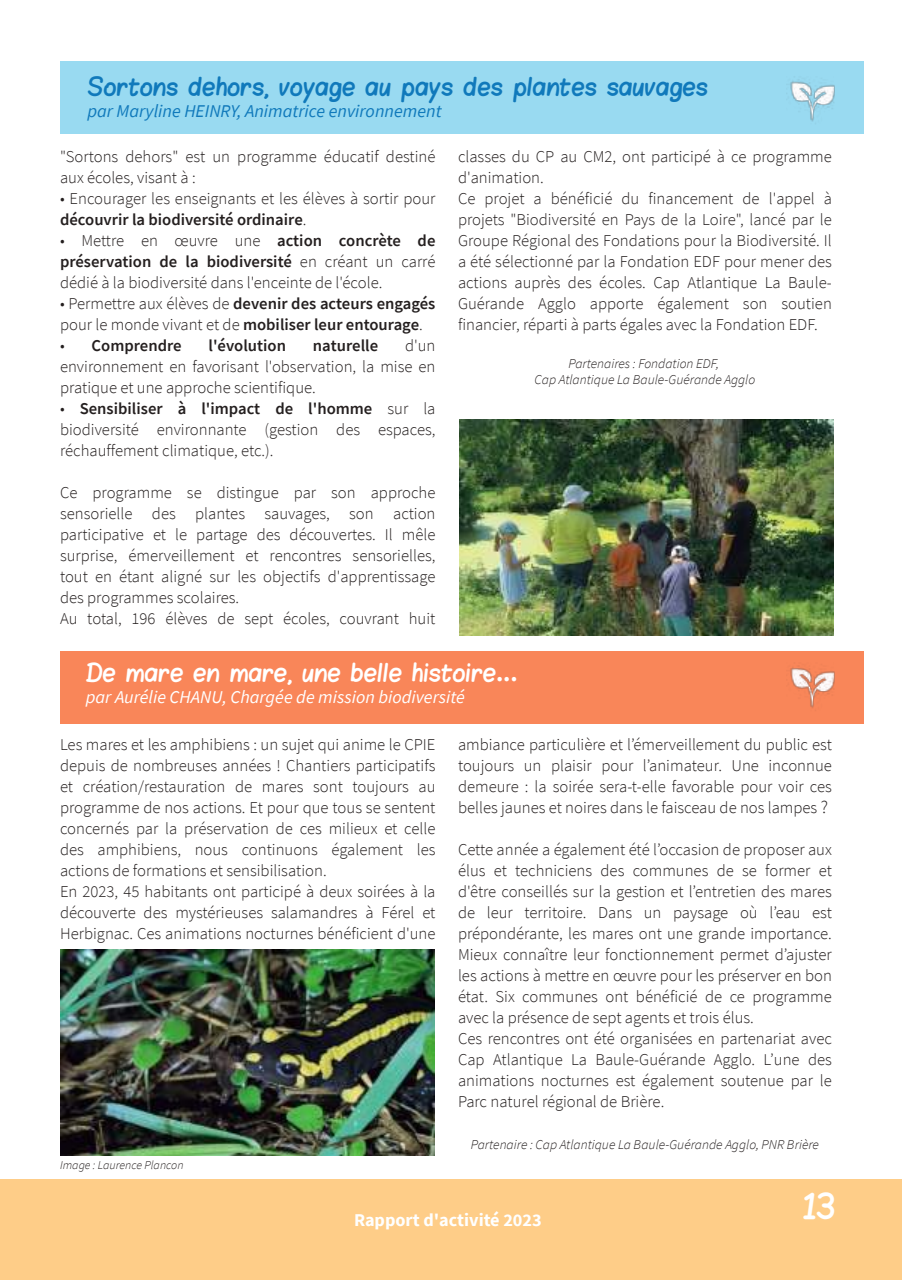
<style>
.page{position:relative;width:902px;height:1280px;background:#fff}
.page>*{position:absolute;margin:0;border:0;box-sizing:border-box;transform-origin:0 0}
.t1{font:27px "Blokletters Viltstift";color:#fff}
.t2{font:19.5px "Blokletters Viltstift";color:#1079bb}
.t3{font:19.5px "Blokletters Viltstift";color:#fff}
.t4{font:italic 18px "Source Sans Pro";color:#fff}
.t5{font:italic 18px "Source Sans Pro";color:#1079bb}
.t6{font:700 18px "Source Sans Pro";color:#fff}
.t7{font:300 16.5px/21px "Source Sans Pro";color:#241f1f}
.t8{font:600 16.5px/21px "Source Sans Pro";color:#241f1f}
.t9{font:italic 300 13.5px/16.5px "Source Sans Pro";color:#241f1f;text-align:center}
.t10{font:italic 300 12px "Source Sans Pro";color:#241f1f}
.s1{font-weight:600}
.s2{font-weight:300}
.s3{font-family:"Source Sans Pro";font-weight:700;font-size:24px}
.s4{font-size:18px}
</style>
<div class="page">
<div style="left:0;top:1179px;width:901px;height:101px;background:#fecd88"></div>
<div style="left:60px;top:651px;width:802px;height:72px;background:#f98659"></div>
<div style="left:60px;top:61px;width:803px;height:72px;background:#99daf1"></div>
<img style="left:459px;top:419px;width:374px;height:216px">
<img style="left:60px;top:949px;width:374px;height:206px">
<img style="left:786px;top:79px;width:52px;height:55px">
<img style="left:786px;top:665px;width:52px;height:59px">
<p class="t2" style="left:87px;top:76px;width:622px">Sortons dehors, voyage au pays des plantes sauvages</p>
<p class="t5" style="left:87px;top:100px;width:355px">par Maryline HEINRY, Animatrice environnement</p>
<p class="t7" style="left:60px;top:146px;width:377px">"Sortons dehors" est un programme éducatif destiné aux écoles, visant à :</p>
<p class="t7" style="left:60px;top:188px;width:377px">• Encourager les enseignants et les élèves à sortir pour <span class="s1">découvrir la biodiversité ordinaire</span>.</p>
<p class="t7" style="left:60px;top:230px;width:377px;text-align:justify">• Mettre en œuvre une <span class="s1">action concrète de préservation de la biodiversité</span> en créant un carré dédié à la biodiversité dans l'enceinte de l'école.</p>
<p class="t8" style="left:60px;top:293px;width:377px"><span class="s2">• Permettre aux élèves de</span> devenir des acteurs engagés <span class="s2">pour le monde vivant et de</span> mobiliser leur entourage<span class="s2">.</span></p>
<p class="t8" style="left:60px;top:335px;width:123px"><span class="s2">•</span> Comprendre</p>
<p class="t8" style="left:208px;top:335px;width:79px">l'évolution</p>
<p class="t8" style="left:313px;top:335px;width:67px">naturelle</p>
<p class="t7" style="left:60px;top:335px;width:377px;text-align:justify;text-indent:345px">d'un environnement en favorisant l'observation, la mise en pratique et une approche scientifique.</p>
<p class="t7" style="left:60px;top:398px;width:377px;text-align:justify">• <span class="s1">Sensibiliser à l'impact de l'homme</span> sur la biodiversité environnante (gestion des espaces, réchauffement climatique, etc.).</p>
<p class="t7" style="left:60px;top:482px;width:377px">Ce programme se distingue par son approche sensorielle des plantes sauvages, son action participative et le partage des découvertes. Il mêle surprise, émerveillement et rencontres sensorielles, tout en étant aligné sur les objectifs d'apprentissage des programmes scolaires.<br>Au total, 196 élèves de sept écoles, couvrant huit</p>
<p class="t7" style="left:458px;top:146px;width:375px">classes du CP au CM2, ont participé à ce programme d'animation.<br>Ce projet a bénéficié du financement de l'appel à projets "Biodiversité en Pays de la Loire", lancé par le Groupe Régional des Fondations pour la Biodiversité. Il a été sélectionné par la Fondation EDF pour mener des actions auprès des écoles. Cap Atlantique La Baule-Guérande Agglo apporte également son soutien financier, réparti à parts égales avec la Fondation EDF.</p>
<p class="t9" style="left:534px;top:354px;width:222px">Partenaires : Fondation EDF,<br>Cap Atlantique La Baule-Guérande Agglo</p>
<p class="t3" style="left:86px;top:662px;width:433px">De mare en mare, une belle histoire<span class="s3">...</span></p>
<p class="t4" style="left:86px;top:685px;width:380px">par Aurélie CHANU, Chargée de mission biodiversité</p>
<p class="t7" style="left:60px;top:733px;width:377px">Les mares et les amphibiens : un sujet qui anime le CPIE depuis de nombreuses années ! Chantiers participatifs et création/restauration de mares sont toujours au programme de nos actions. Et pour que tous se sentent concernés par la préservation de ces milieux et celle des amphibiens, nous continuons également les actions de formations et sensibilisation.<br>En 2023, 45 habitants ont participé à deux soirées à la découverte des mystérieuses salamandres à Férel et Herbignac. Ces animations nocturnes bénéficient d'une</p>
<p class="t7" style="left:458px;top:733px;width:375px;text-align:justify">ambiance particulière et l’émerveillement du public est toujours un plaisir pour l’animateur. Une inconnue demeure : la soirée sera-t-elle favorable pour voir ces belles jaunes et noires dans le faisceau de nos lampes <span class="s4">?</span></p>
<p class="t7" style="left:458px;top:838px;width:375px">Cette année a également été l’occasion de proposer aux élus et techniciens des communes de se former et d'être conseillés sur la gestion et l’entretien des mares de leur territoire. Dans un paysage où l’eau est prépondérante, les mares ont une grande importance.<br>Mieux connaître leur fonctionnement permet d’ajuster les actions à mettre en œuvre pour les préserver en bon état. Six communes ont bénéficié de ce programme avec la présence de sept agents et trois élus.<br>Ces rencontres ont été organisées en partenariat avec Cap Atlantique La Baule-Guérande Agglo. L’une des animations nocturnes est également soutenue par le Parc naturel régional de Brière.</p>
<p class="t9" style="left:471px;top:1135px;width:350px">Partenaire : Cap Atlantique La Baule-Guérande Agglo, PNR Brière</p>
<p class="t10" style="left:60px;top:1157px;width:125px">Image : Laurence Plancon</p>
<p class="t6" style="left:354px;top:1209px;width:189px">Rapport d'activité 2023</p>
<h1 class="t1" style="left:802px;top:1192px;width:34px">13</h1>
</div>
